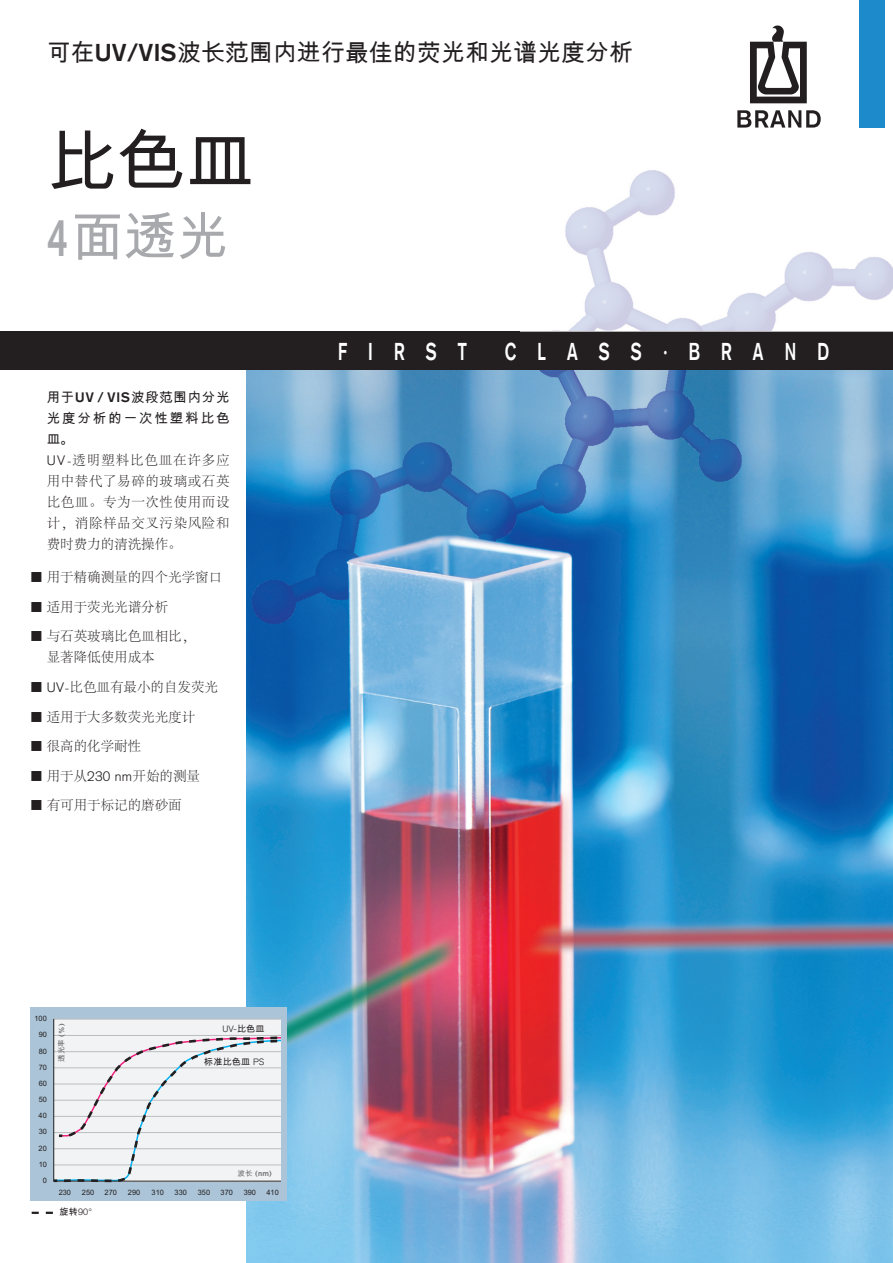
<style>
.page{position:relative;width:893px;height:1263px;background:#fff}
.page>*{position:absolute;margin:0;border:0;box-sizing:border-box;transform-origin:0 0}
.Tabellenkopf_unten{font:69px "Arial Unicode MS";color:#231f20}
.t1{font:52.5px "Arial Unicode MS";color:#a8a9ad}
.t2{font:24px "Arial Unicode MS";color:#231f20}
.t3{font:700 24px "Akzidenz Grotesk";letter-spacing:1.26em;color:#fff;scale:.7 1}
.Fließtext{font:300 13.5px/21px "Adobe Song Std";color:#231f20;text-align:justify}
.t4{font:13.5px/21px "Arial Unicode MS";letter-spacing:.14em;color:#231f20;text-align:justify}
.Fließtext-2{font:300 9px "Akzidenz Grotesk";color:#231f20}
.Fließtext-3{font:9px "Arial Unicode MS";letter-spacing:.025em;color:#231f20}
.t5{font:700 7.5px "Akzidenz Grotesk";color:#6c6d70}
.t6{font:7.5px "Arial Unicode MS";color:#6c6d70}
.t7{font:7.35px/15.9px "Arial";color:#231f20;text-align:justify}
.s1{font-family:"Akzidenz Grotesk";font-weight:700}
.s2{font-family:"Akzidenz Grotesk"}
.s3{font-family:"Arial Unicode MS";font-weight:400}
.s4{font-family:"Akzidenz Grotesk";font-weight:300}
</style>
<div class="page">
<img style="left:247px;top:331px;width:646px;height:932px">
<div style="left:0;top:332px;width:893px;height:38px;background:#231f20"></div>
<div style="left:859px;top:0;width:25px;height:128px;background:#1d8acb"></div>
<svg style="left:737px;top:110px;width:84px;height:18px"></svg>
<svg style="left:750px;top:26px;width:57px;height:77px"></svg>
<svg style="left:520px;top:170px;width:373px;height:162px"></svg>
<div style="left:30px;top:1007px;width:256px;height:193px;background:#abc4d7"></div>
<div style="left:54px;top:1019px;width:226px;height:162px;background:#f2f3f4"></div>
<hr style="left:54px;top:1019px;width:226px;height:1px;background:#bcbdc0">
<svg style="left:53px;top:1035px;width:227px;height:148px"></svg>
<hr style="left:54px;top:1181px;width:226px;height:1px;background:#231f20">
<hr style="left:53px;top:1019px;width:1px;height:162px;background:#231f20">
<svg style="left:32px;top:1212px;width:21px;height:2px"></svg>
<p class="t2" style="left:47px;top:35px;width:588px">可在<span class="s1">UV/VIS</span>波长范围内进行最佳的荧光和光谱光度分析</p>
<p class="Tabellenkopf_unten" style="left:47px;top:112px;width:208px">比色皿</p>
<p class="t1" style="left:47px;top:199px;width:183px"><span class="s1">4</span>面透光</p>
<p class="t4" style="left:47px;top:386px;width:184px">用于<span class="s1">UV / VIS</span>波段范围内分光光度分析的一次性塑料比色皿。</p>
<p class="Fließtext" style="left:47px;top:450px;width:184px"><span class="s2">UV</span>-透明塑料比色皿在许多应用中替代了易碎的玻璃或石英比色皿。专为一次性使用而设计，消除样品交叉污染风险和费时费力的清洗操作。</p>
<p class="Fließtext" style="left:30px;top:568px;width:194px">■ 用于精确测量的四个光学窗口</p>
<p class="Fließtext" style="left:30px;top:597px;width:140px">■ 适用于荧光光谱分析</p>
<p class="Fließtext" style="left:47px;top:627px;width:150px;text-indent:-17px">■ 与石英玻璃比色皿相比，显著降低使用成本</p>
<p class="Fließtext" style="left:30px;top:677px;width:190px">■ <span class="s2">UV</span>-比色皿有最小的自发荧光</p>
<p class="Fließtext" style="left:30px;top:707px;width:167px">■ 适用于大多数荧光光度计</p>
<p class="Fließtext" style="left:30px;top:736px;width:113px">■ 很高的化学耐性</p>
<p class="Fließtext" style="left:30px;top:766px;width:172px">■ 用于从<span class="s2">230 nm</span>开始的测量</p>
<p class="Fließtext" style="left:30px;top:795px;width:154px">■ 有可用于标记的磨砂面</p>
<p class="t3" style="left:338px;top:337px;width:186px">FIRST</p>
<p class="t3" style="left:505px;top:337px;width:465px">CLASS·BRAND</p>
<p class="t7" style="left:34px;top:1010px;width:14px">100</p>
<p class="t7" style="left:39px;top:1027px;width:10px">90</p>
<p class="t7" style="left:39px;top:1043px;width:10px">80<br>70<br>60<br>50</p>
<p class="t7" style="left:39px;top:1107px;width:10px">40<br>30</p>
<p class="t7" style="left:39px;top:1140px;width:10px">20</p>
<p class="t7" style="left:39px;top:1156px;width:10px;text-align:center">10<br>0</p>
<p class="t6" style="left:56px;top:1062px;width:40px;rotate:-90deg">透光率 <span class="s1">(%)</span></p>
<p class="Fließtext-2" style="left:222px;top:1024px;width:44px">UV-<span class="s3">比色皿</span></p>
<p class="Fließtext-3" style="left:204px;top:1055px;width:62px">标准比色皿 <span class="s4">PS</span></p>
<p class="t5" style="left:238px;top:1169px;width:36px"><span class="s3">波长</span> (nm)</p>
<p class="t7" style="left:59px;top:1185px;width:14px">230</p>
<p class="t7" style="left:82px;top:1185px;width:14px">250</p>
<p class="t7" style="left:105px;top:1185px;width:14px">270</p>
<p class="t7" style="left:128px;top:1185px;width:14px">290</p>
<p class="t7" style="left:152px;top:1185px;width:14px">310</p>
<p class="t7" style="left:175px;top:1185px;width:14px">330</p>
<p class="t7" style="left:198px;top:1185px;width:14px">350</p>
<p class="t7" style="left:221px;top:1185px;width:14px">370</p>
<p class="t7" style="left:244px;top:1185px;width:14px">390</p>
<p class="t7" style="left:266px;top:1185px;width:14px">410</p>
<p class="Fließtext-2" style="left:60px;top:1207px;width:34px"><span class="s3">旋转</span>90°</p>
</div>
